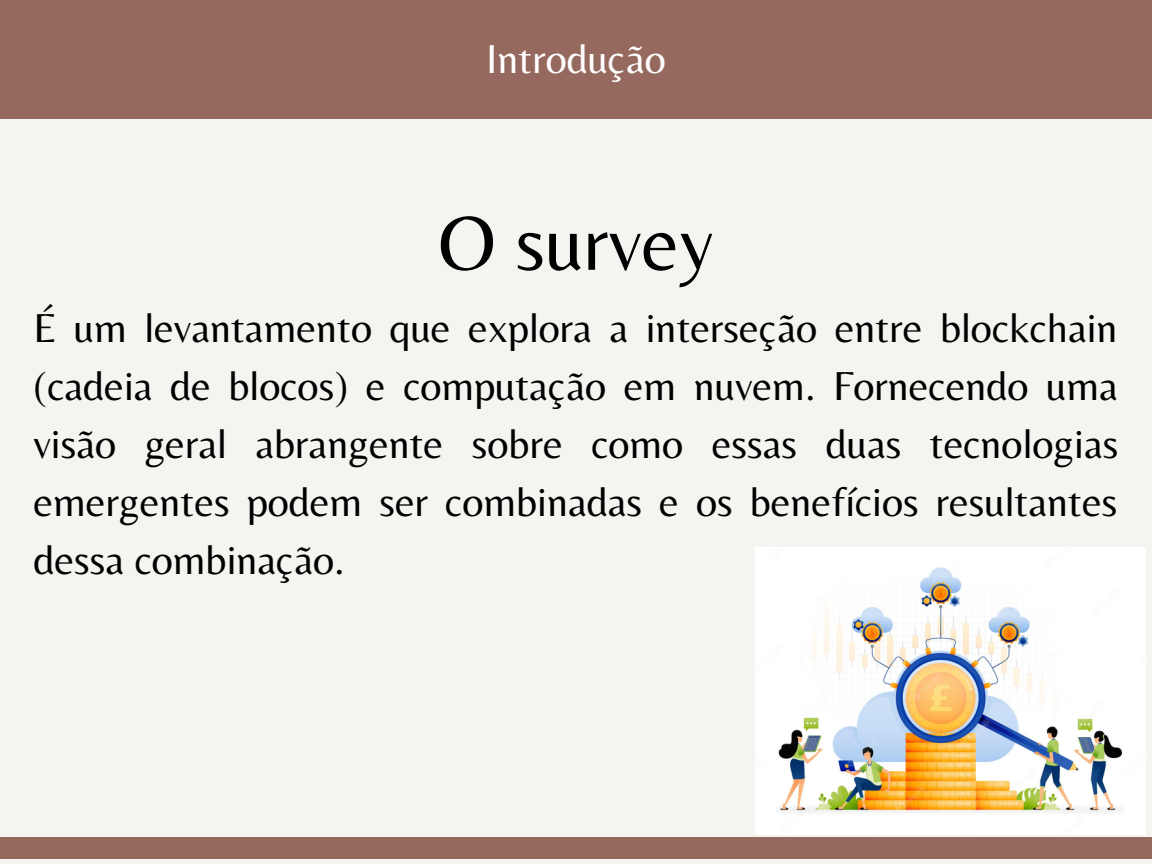
<style>
.page{position:relative;width:1152px;height:864px;background:#f6f4f1}
.page>*{position:absolute;margin:0;border:0;box-sizing:border-box;transform-origin:0 0}
.t1{font:79.5px "Belleza";color:#000}
.t2{font:42.15px/58.2px "Belleza";color:#000;text-align:justify}
.t3{font:42px "Belleza";color:#fff}
</style>
<div class="page">
<div style="left:0;top:0;width:1152px;height:118px;background:#96695e"></div>
<div style="left:0;top:838px;width:1152px;height:21px;background:#96695e"></div>
<img style="left:755px;top:548px;width:391px;height:287px">
<p class="t3" style="left:486px;top:34px;width:181px">Introdução</p>
<p class="t1" style="left:438px;top:196px;width:277px">O survey</p>
<p class="t2" style="left:33px;top:298px;width:1086px">É um levantamento que explora a interseção entre blockchain (cadeia de blocos) e computação em nuvem. Fornecendo uma visão geral abrangente sobre como essas duas tecnologias emergentes podem ser combinadas e os benefícios resultantes dessa combinação.</p>
</div>
